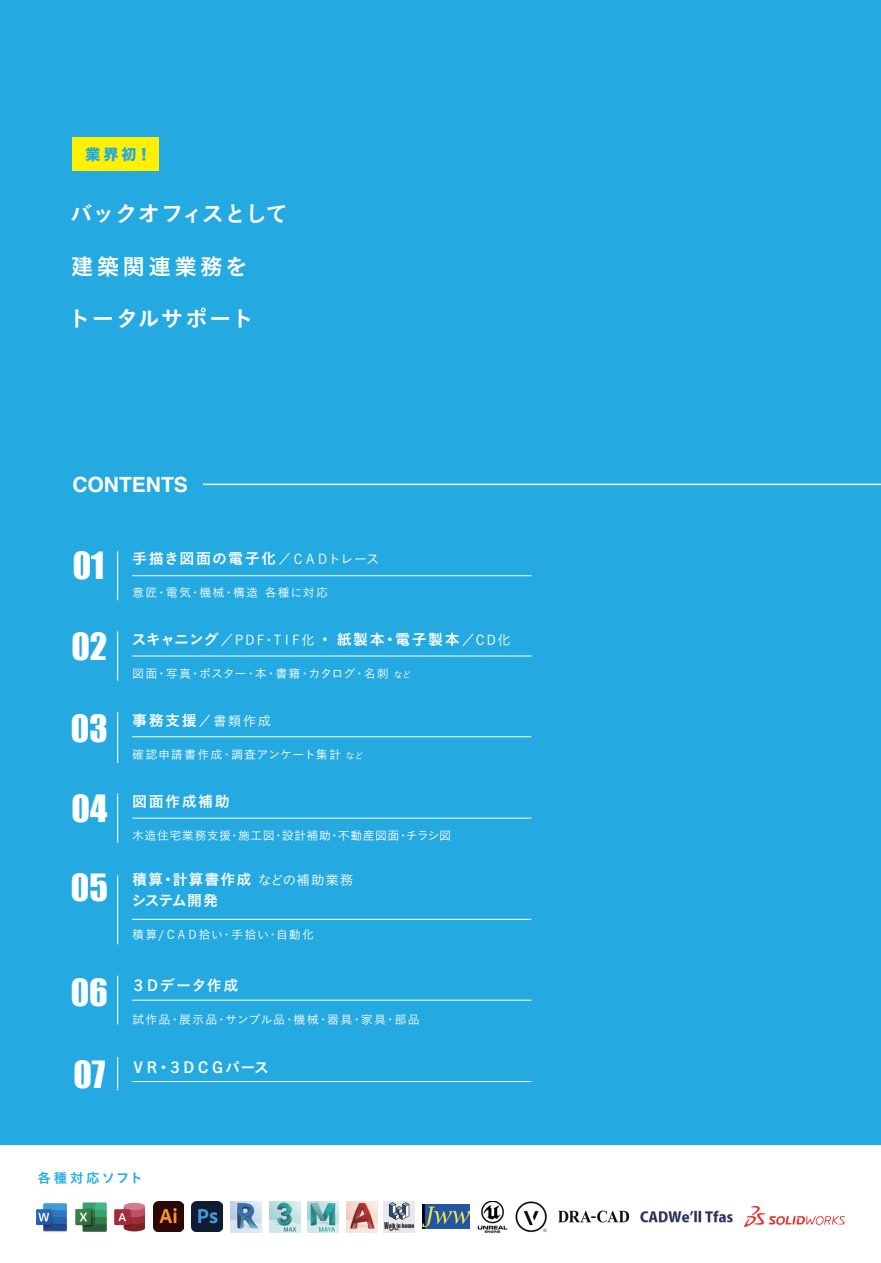
<style>
.page{position:relative;width:881px;height:1263px;background:#fff}
.page>*{position:absolute;margin:0;border:0;box-sizing:border-box;transform-origin:0 0}
.t1{font:34.5px "Impact";color:#fff}
.t2{font:22.5px "Koburina Go Std W6";letter-spacing:-.03em;color:#fff}
.t3{font:22.5px "Koburina Go Std W6";letter-spacing:.035em;color:#fff}
.t4{font:22.5px "Koburina Go Std W6";letter-spacing:.15em;color:#fff}
.t5{font:700 21px "Helvetica";color:#fff}
.t6{font:15px/21px "Koburina Go Std W6";letter-spacing:.065em;color:#fff}
.t7{font:15px "Koburina Go Std W6";letter-spacing:.085em;color:#fff}
.t8{font:15px "Koburina Go Std W6";letter-spacing:-.045em;color:#fff}
.t9{font:15px "Koburina Go Std W6";letter-spacing:.02em;color:#fff}
.t10{font:15px "Hira Kaku Std W8";color:#24aae1}
.t11{font:13.5px "Koburina Go Std W3";color:#fff}
.t12{font:13.5px "Koburina Go Std W6";letter-spacing:.165em;color:#24aae1}
.t13{font:12px "Koburina Go Std W3";letter-spacing:.1em;color:#fff}
.t14{font:12px "Koburina Go Std W3";letter-spacing:.035em;color:#fff}
.t15{font:12px "Koburina Go Std W3";color:#fff}
.t16{font:12px "Koburina Go Std W3";letter-spacing:.065em;color:#fff}
.t17{font:12px "Koburina Go Std W3";letter-spacing:.055em;color:#fff}
.s1{font-family:"Koburina Go Std W3";font-size:13.5px}
.s2{font-size:9px}
.s3{font-family:"Koburina Go Std W6";font-size:15px}
</style>
<div class="page">
<div style="left:0;top:0;width:880px;height:1263px;background:#24aae1"></div>
<div style="left:0;top:1145px;width:880px;height:118px;background:#fff"></div>
<hr style="left:203px;top:484px;width:677px;height:1px;background:#fff">
<hr style="left:132px;top:575px;width:399px;height:1px;background:#fff">
<hr style="left:117px;top:551px;width:1px;height:49px;background:#fff">
<hr style="left:132px;top:656px;width:399px;height:1px;background:#fff">
<hr style="left:117px;top:631px;width:1px;height:50px;background:#fff">
<hr style="left:132px;top:736px;width:399px;height:1px;background:#fff">
<hr style="left:117px;top:712px;width:1px;height:51px;background:#fff">
<hr style="left:132px;top:818px;width:399px;height:1px;background:#fff">
<hr style="left:117px;top:793px;width:1px;height:50px;background:#fff">
<hr style="left:132px;top:919px;width:399px;height:1px;background:#fff">
<hr style="left:117px;top:875px;width:1px;height:69px;background:#fff">
<hr style="left:132px;top:1000px;width:399px;height:1px;background:#fff">
<hr style="left:117px;top:976px;width:1px;height:48px;background:#fff">
<hr style="left:132px;top:1081px;width:399px;height:1px;background:#fff">
<hr style="left:117px;top:1057px;width:1px;height:33px;background:#fff">
<div style="left:72px;top:138px;width:87px;height:33px;background:#fff101"></div>
<img style="left:36px;top:1203px;width:31px;height:29px">
<img style="left:75px;top:1202px;width:31px;height:30px">
<img style="left:114px;top:1202px;width:31px;height:30px">
<svg style="left:155px;top:1201px;width:27px;height:31px"></svg>
<img style="left:153px;top:1202px;width:30px;height:29px">
<svg style="left:191px;top:1201px;width:30px;height:31px"></svg>
<img style="left:192px;top:1202px;width:30px;height:29px">
<img style="left:230px;top:1201px;width:31px;height:31px">
<img style="left:269px;top:1201px;width:31px;height:31px">
<img style="left:308px;top:1201px;width:31px;height:31px">
<img style="left:346px;top:1201px;width:31px;height:31px">
<img style="left:477px;top:1201px;width:31px;height:31px">
<img style="left:515px;top:1201px;width:31px;height:31px">
<img style="left:422px;top:1205px;width:47px;height:23px">
<img style="left:558px;top:1210px;width:70px;height:13px">
<img style="left:383px;top:1201px;width:31px;height:31px">
<img style="left:640px;top:1210px;width:92px;height:13px">
<img style="left:744px;top:1206px;width:100px;height:21px">
<p class="t10" style="left:85px;top:146px;width:67px">業界初！</p>
<h2 class="t2" style="left:70px;top:196px;width:219px">バックオフィスとして</h2>
<h2 class="t4" style="left:71px;top:249px;width:178px">建築関連業務を</h2>
<h2 class="t3" style="left:68px;top:301px;width:187px">トータルサポート</h2>
<h3 class="t5" style="left:72px;top:468px;width:117px">CONTENTS</h3>
<h1 class="t1" style="left:73px;top:538px;width:33px">01</h1>
<p class="t7" style="left:132px;top:546px;width:249px">手描き図面の電子化<span class="s1">／ＣＡＤトレース</span></p>
<p class="t13" style="left:132px;top:583px;width:197px">意匠・電気・機械・構造 各種に対応</p>
<h1 class="t1" style="left:71px;top:620px;width:37px">02</h1>
<p class="t6" style="left:132px;top:629px;width:380px">スキャニング<span class="s1">／ＰＤＦ・ＴＩＦ化</span> ・ 紙製本・電子製本<span class="s1">／ＣＤ化</span></p>
<p class="t15" style="left:132px;top:664px;width:280px">図面・写真・ポスター・本・書籍・カタログ・名刺 <span class="s2">など</span></p>
<h1 class="t1" style="left:71px;top:701px;width:38px">03</h1>
<p class="t11" style="left:132px;top:711px;width:140px"><span class="s3">事務支援</span>／書類作成</p>
<p class="t16" style="left:132px;top:746px;width:232px">確認申請書作成・調査アンケート集計 <span class="s2">など</span></p>
<h1 class="t1" style="left:71px;top:782px;width:37px">04</h1>
<p class="t6" style="left:132px;top:791px;width:99px">図面作成補助</p>
<p class="t14" style="left:132px;top:826px;width:320px">木造住宅業務支援・施工図・設計補助・不動産図面・チラシ図</p>
<h1 class="t1" style="left:71px;top:860px;width:39px">05</h1>
<p class="t6" style="left:131px;top:870px;width:223px">積算・計算書作成 <span class="s1">などの補助業務</span>システム開発</p>
<p class="t17" style="left:132px;top:926px;width:183px">積算/ＣＡＤ拾い・手拾い・自動化</p>
<h1 class="t1" style="left:71px;top:965px;width:39px">06</h1>
<p class="t9" style="left:131px;top:973px;width:109px">３Ｄデータ作成</p>
<p class="t13" style="left:132px;top:1010px;width:289px">試作品・展示品・サンプル品・機械・器具・家具・部品</p>
<h1 class="t1" style="left:73px;top:1047px;width:34px">07</h1>
<p class="t8" style="left:131px;top:1055px;width:140px">ＶＲ・３ＤＣＧパース</p>
<p class="t12" style="left:38px;top:1167px;width:106px">各種対応ソフト</p>
</div>
